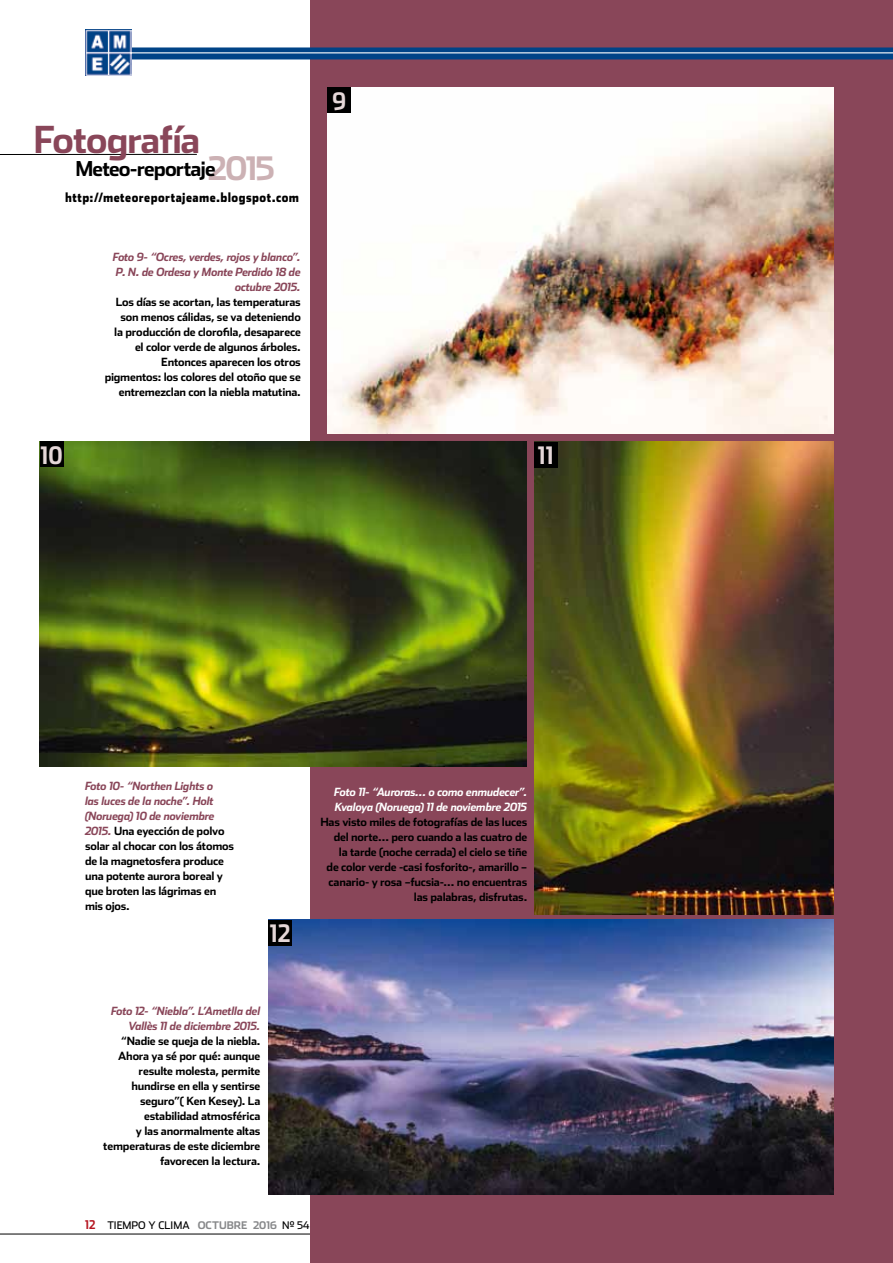
<style>
.page{position:relative;width:893px;height:1263px;background:#fff}
.page>*{position:absolute;margin:0;border:0;box-sizing:border-box;transform-origin:0 0}
.t1{font:700 37.2px "Stainless";color:#894659}
.t2{font:700 24px "Stainless Cond";color:#e5d7d8}
.t3{font:700 20.4px "Stainless";color:#000}
.t4{font:900 12.75px "Stainless";letter-spacing:.04em;color:#000;scale:.86 1}
.t5{font:700 11.25px/15px "Stainless";letter-spacing:-.015em;color:#000;text-align:right}
.t6{font:italic 700 11.25px/15px "Stainless";letter-spacing:-.025em;color:#894659;text-align:right}
.t7{font:italic 700 11.25px/15px "Stainless";letter-spacing:-.025em;color:#fff}
.t8{font:10.5px "Stainless";color:#000}
.t9{font:700 10.5px "Stainless";color:#87888a}
.s1{font-size:32.25px;color:#ccb1b4}
.s2{font-style:italic;color:#894659}
.s3{font-family:"Stainless Cond";font-weight:700;font-size:12px;color:#b51621}
.s4{font-weight:700;color:#87888a}
.s5{font-weight:400;color:#000}
</style>
<div class="page">
<hr style="left:0;top:1234px;width:311px;height:1px;background:#000">
<div style="left:310px;top:0;width:583px;height:1263px;background:#894659"></div>
<div style="left:85px;top:47px;width:808px;height:12px;background:#004387"></div>
<img style="left:85px;top:30px;width:46px;height:46px">
<hr style="left:130px;top:52px;width:763px;height:1px;background:#fff">
<hr style="left:0;top:154px;width:197px;height:1px;background:#000">
<img style="left:327px;top:87px;width:506px;height:346px">
<div style="left:327px;top:87px;width:24px;height:26px;background:#000"></div>
<img style="left:40px;top:442px;width:487px;height:324px">
<div style="left:40px;top:442px;width:23px;height:25px;background:#000"></div>
<img style="left:534px;top:442px;width:299px;height:472px">
<div style="left:534px;top:442px;width:24px;height:26px;background:#000"></div>
<img style="left:269px;top:920px;width:564px;height:275px">
<div style="left:269px;top:920px;width:23px;height:26px;background:#000"></div>
<h1 class="t1" style="left:33px;top:118px;width:169px">Fotografía</h1>
<h3 class="t3" style="left:75px;top:157px;width:201px">Meteo-reportaje<span class="s1">2015</span></h3>
<p class="t4" style="left:65px;top:189px;width:273px">http://meteoreportajeame.blogspot.com</p>
<p class="t6" style="left:113px;top:249px;width:190px">Foto 9- “Ocres, verdes, rojos y blanco”.<br>P. N. de Ordesa y Monte Perdido 18 de octubre 2015.</p>
<p class="t5" style="left:105px;top:294px;width:198px">Los días se acortan, las temperaturas son menos cálidas, se va deteniendo<br>la producción de clorofila, desaparece el color verde de algunos árboles.<br>Entonces aparecen los otros pigmentos: los colores del otoño que se entremezclan con la niebla matutina.</p>
<h2 class="t2" style="left:332px;top:87px;width:15px">9</h2>
<h2 class="t2" style="left:40px;top:441px;width:24px">10</h2>
<h2 class="t2" style="left:538px;top:441px;width:17px">11</h2>
<p class="t5" style="left:85px;top:778px;width:150px;text-align:left"><span class="s2">Foto 10- “Northen Lights o<br>las luces de la noche”. Holt (Noruega) 10 de noviembre<br>2015.</span> Una eyección de polvo solar al chocar con los átomos de la magnetosfera produce una potente aurora boreal y que broten las lágrimas en mis ojos.</p>
<h2 class="t2" style="left:270px;top:919px;width:22px">12</h2>
<p class="t7" style="left:334px;top:784px;width:194px">Foto 11- “Auroras… o como enmudecer”.<br>Kvaloya (Noruega) 11 de noviembre 2015</p>
<p class="t5" style="left:320px;top:814px;width:208px">Has visto miles de fotografías de las luces del norte… pero cuando a las cuatro de<br>la tarde (noche cerrada) el cielo se tiñe<br>de color verde -casi fosforito-, amarillo – canario- y rosa –fucsia-… no encuentras las palabras, disfrutas.</p>
<p class="t6" style="left:111px;top:1003px;width:151px">Foto 12- “Niebla”. L’Ametlla del<br>Vallès 11 de diciembre 2015.</p>
<p class="t5" style="left:103px;top:1033px;width:159px">“Nadie se queja de la niebla.<br>Ahora ya sé por qué: aunque resulte molesta, permite hundirse en ella y sentirse seguro”( Ken Kesey). La estabilidad atmosférica<br>y las anormalmente altas temperaturas de este diciembre favorecen la lectura.</p>
<p class="t8" style="left:85px;top:1219px;width:121px"><span class="s3">12</span> TIEMPO Y CLIMA <span class="s4">OCTUBRE</span></p>
<p class="t9" style="left:253px;top:1219px;width:58px">2016 <span class="s5">Nº 54</span></p>
</div>
